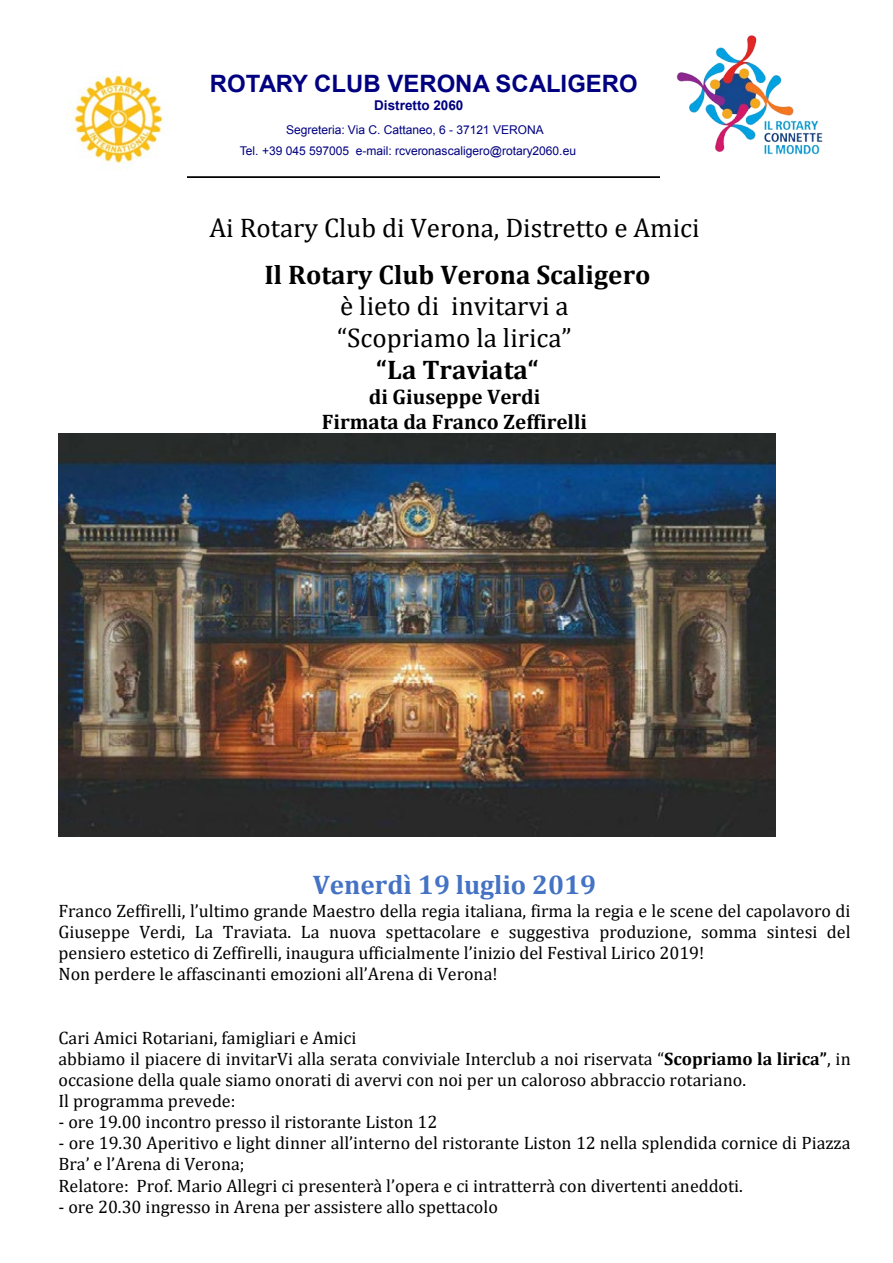
<style>
.page{position:relative;width:893px;height:1263px;background:#fff}
.page>*{position:absolute;margin:0;border:0;box-sizing:border-box;transform-origin:0 0}
.t1{font:27px/31.7px "Cambria";color:#000}
.t2{font:700 27px "Cambria";color:#000}
.t3{font:700 27px "Cambria";color:#4472c4}
.t4{font:700 24px "Arial";color:#000080}
.t5{font:700 21px/24.6px "Cambria";color:#000;text-align:center}
.t6{font:18px/21.1px "Cambria";color:#000}
.t7{font:700 13.5px "Arial";color:#000080}
.t8{font:12px/21px "Arial";letter-spacing:-.005em;color:#000080}
.s1{font-weight:700}
</style>
<div class="page">
<img style="left:72px;top:74px;width:96px;height:93px">
<img style="left:676px;top:35px;width:147px;height:120px">
<img style="left:188px;top:177px;width:471px;height:1px">
<img style="left:58px;top:434px;width:717px;height:403px">
<h2 class="t4" style="left:210px;top:68px;width:429px">ROTARY CLUB VERONA SCALIGERO</h2>
<p class="t7" style="left:374px;top:96px;width:91px">Distretto 2060</p>
<p class="t8" style="left:240px;top:120px;width:338px;text-indent:46px">Segreteria: Via C. Cattaneo, 6 - 37121 VERONA<br>Tel. +39 045 597005 e-mail: rcveronascaligero@rotary2060.eu</p>
<h1 class="t1" style="left:210px;top:212px;width:492px">Ai Rotary Club di Verona, Distretto e Amici</h1>
<h1 class="t2" style="left:265px;top:255px;width:387px">Il Rotary Club Verona Scaligero</h1>
<h1 class="t1" style="left:337px;top:290px;width:236px">è lieto di invitarvi a “Scopriamo la lirica”</h1>
<h1 class="t2" style="left:376px;top:350px;width:164px">“La Traviata“</h1>
<p class="t5" style="left:322px;top:384px;width:267px">di Giuseppe Verdi<br>Firmata da Franco Zeffirelli</p>
<h1 class="t3" style="left:313px;top:866px;width:285px">Venerdì 19 luglio 2019</h1>
<p class="t6" style="left:58px;top:900px;width:794px">Franco Zeffirelli, l’ultimo grande Maestro della regia italiana, firma la regia e le scene del capolavoro di Giuseppe Verdi, La Traviata. La nuova spettacolare e suggestiva produzione, somma sintesi del pensiero estetico di Zeffirelli, inaugura ufficialmente l’inizio del Festival Lirico 2019!<br>Non perdere le affascinanti emozioni all’Arena di Verona!</p>
<p class="t6" style="left:58px;top:1027px;width:794px">Cari Amici Rotariani, famigliari e Amici<br>abbiamo il piacere di invitarVi alla serata conviviale Interclub a noi riservata “<span class="s1">Scopriamo la lirica”</span>, in occasione della quale siamo onorati di avervi con noi per un caloroso abbraccio rotariano.<br>Il programma prevede:</p>
<p class="t6" style="left:58px;top:1111px;width:380px">- ore 19.00 incontro presso il ristorante Liston 12</p>
<p class="t6" style="left:58px;top:1132px;width:793px">- ore 19.30 Aperitivo e light dinner all’interno del ristorante Liston 12 nella splendida cornice di Piazza<br>Bra’ e l’Arena di Verona;<br>Relatore: Prof. Mario Allegri ci presenterà l’opera e ci intratterrà con divertenti aneddoti.</p>
<p class="t6" style="left:58px;top:1196px;width:441px">- ore 20.30 ingresso in Arena per assistere allo spettacolo</p>
</div>
